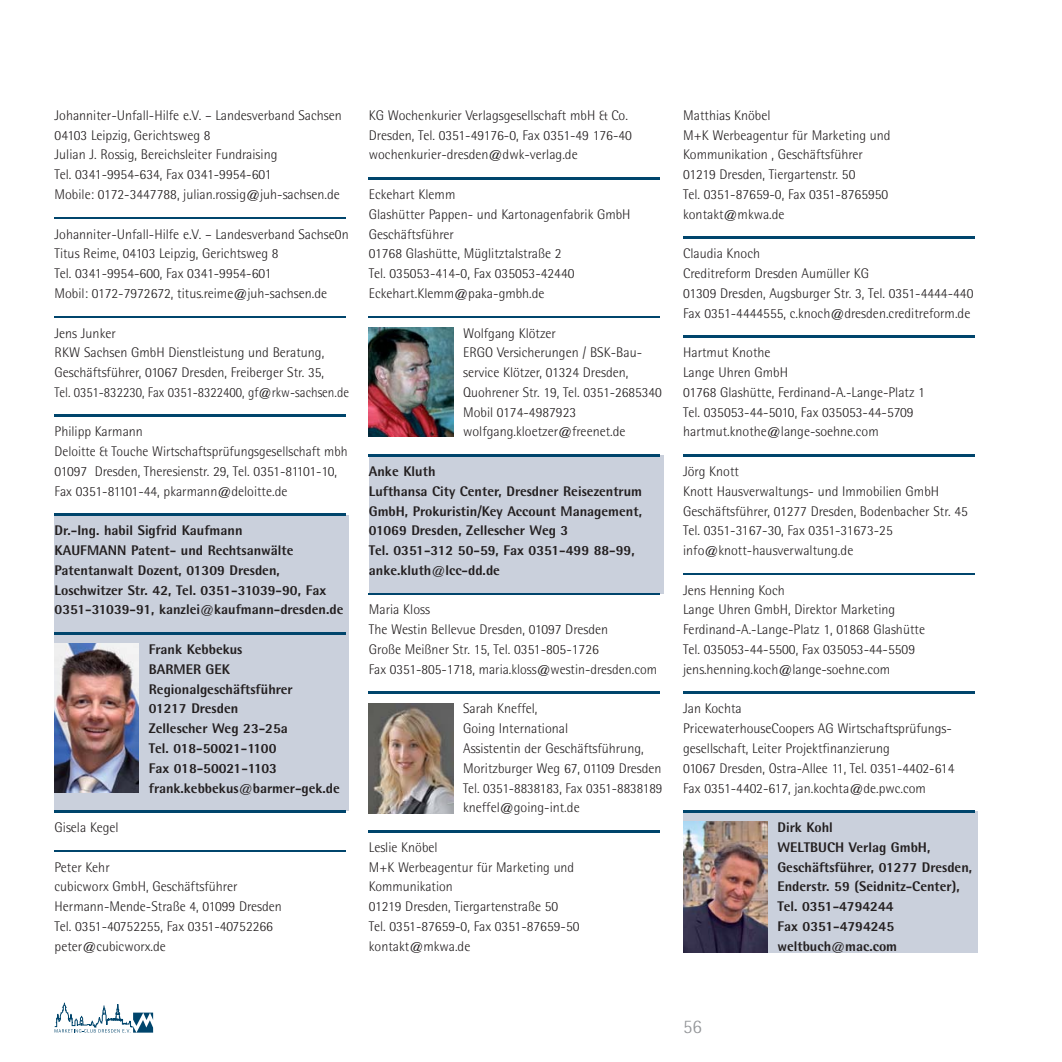
<style>
.page{position:relative;width:1062px;height:1062px;background:#fff}
.page>*{position:absolute;margin:0;border:0;box-sizing:border-box;transform-origin:0 0}
.t1{font:300 19.25px "Rotis Semi Sans";color:#939598}
.t2{font:300 14px/19.8px "Rotis Semi Sans";color:#231f20}
.t3{font:800 14px/19.8px "Rotis Semi Sans";color:#231f20}
</style>
<div class="page">
<svg style="left:55px;top:1002px;width:98px;height:31px"></svg>
<div style="left:683px;top:811px;width:294px;height:141px;background:#cad0dc"></div>
<div style="left:369px;top:455px;width:294px;height:139px;background:#cad0dc"></div>
<div style="left:55px;top:515px;width:294px;height:295px;background:#cad0dc"></div>
<img style="left:55px;top:217px;width:290px;height:2px">
<img style="left:55px;top:316px;width:290px;height:2px">
<img style="left:55px;top:415px;width:290px;height:1px">
<img style="left:55px;top:514px;width:290px;height:1px">
<img style="left:55px;top:632px;width:290px;height:2px">
<img style="left:55px;top:810px;width:290px;height:2px">
<img style="left:55px;top:850px;width:290px;height:2px">
<img style="left:369px;top:178px;width:291px;height:1px">
<img style="left:369px;top:316px;width:291px;height:2px">
<img style="left:369px;top:454px;width:291px;height:2px">
<img style="left:369px;top:593px;width:291px;height:1px">
<img style="left:369px;top:692px;width:291px;height:1px">
<img style="left:369px;top:830px;width:291px;height:2px">
<img style="left:683px;top:237px;width:291px;height:1px">
<img style="left:683px;top:336px;width:291px;height:1px">
<img style="left:683px;top:454px;width:291px;height:2px">
<img style="left:683px;top:573px;width:291px;height:2px">
<img style="left:683px;top:692px;width:291px;height:1px">
<img style="left:683px;top:810px;width:291px;height:2px">
<img style="left:369px;top:327px;width:84px;height:110px">
<img style="left:369px;top:703px;width:84px;height:111px">
<img style="left:55px;top:643px;width:84px;height:149px">
<img style="left:683px;top:821px;width:84px;height:131px">
<p class="t2" style="left:55px;top:107px;width:289px">Johanniter-Unfall-Hilfe e.V. – Landesverband Sachsen 04103 Leipzig, Gerichtsweg 8<br>Julian J. Rossig, Bereichsleiter Fundraising<br>Tel. 0341-9954-634, Fax 0341-9954-601<br>Mobile: 0172-3447788, julian.rossig@juh-sachsen.de</p>
<p class="t2" style="left:55px;top:225px;width:295px">Johanniter-Unfall-Hilfe e.V. – Landesverband Sachse0n Titus Reime, 04103 Leipzig, Gerichtsweg 8<br>Tel. 0341-9954-600, Fax 0341-9954-601<br>Mobil: 0172-7972672, titus.reime@juh-sachsen.de</p>
<p class="t2" style="left:55px;top:324px;width:296px">Jens Junker<br>RKW Sachsen GmbH Dienstleistung und Beratung, Geschäftsführer, 01067 Dresden, Freiberger Str. 35,<br>Tel. 0351-832230, Fax 0351-8322400, gf@rkw-sachsen.de</p>
<p class="t2" style="left:55px;top:423px;width:294px">Philipp Karmann<br>Deloitte &amp; Touche Wirtschaftsprüfungsgesellschaft mbh 01097 Dresden, Theresienstr. 29, Tel. 0351-81101-10, Fax 0351-81101-44, pkarmann@deloitte.de</p>
<p class="t3" style="left:55px;top:522px;width:290px">Dr.-Ing. habil Sigfrid Kaufmann<br>KAUFMANN Patent- und Rechtsanwälte Patentanwalt Dozent, 01309 Dresden, Loschwitzer Str. 42, Tel. 0351-31039-90, Fax 0351-31039-91, kanzlei@kaufmann-dresden.de</p>
<p class="t3" style="left:149px;top:641px;width:193px">Frank Kebbekus<br>BARMER GEK<br>Regionalgeschäftsführer<br>01217 Dresden<br>Zellescher Weg 23-25a<br>Tel. 018-50021-1100<br>Fax 018-50021-1103 frank.kebbekus@barmer-gek.de</p>
<p class="t2" style="left:55px;top:819px;width:66px">Gisela Kegel</p>
<p class="t2" style="left:55px;top:858px;width:229px">Peter Kehr<br>cubicworx GmbH, Geschäftsführer<br>Hermann-Mende-Straße 4, 01099 Dresden<br>Tel. 0351-40752255, Fax 0351-40752266 peter@cubicworx.de</p>
<p class="t2" style="left:369px;top:107px;width:264px">KG Wochenkurier Verlagsgesellschaft mbH &amp; Co.<br>Dresden, Tel. 0351-49176-0, Fax 0351-49 176-40 wochenkurier-dresden@dwk-verlag.de</p>
<p class="t2" style="left:369px;top:186px;width:263px">Eckehart Klemm<br>Glashütter Pappen- und Kartonagenfabrik GmbH<br>Geschäftsführer<br>01768 Glashütte, Müglitztalstraße 2<br>Tel. 035053-414-0, Fax 035053-42440<br>Eckehart.Klemm@paka-gmbh.de</p>
<p class="t2" style="left:463px;top:324px;width:200px">Wolfgang Klötzer<br>ERGO Versicherungen / BSK-Bau&shy;service Klötzer, 01324 Dresden,<br>Quohrener Str. 19, Tel. 0351-2685340<br>Mobil 0174-4987923 wolfgang.kloetzer@freenet.de</p>
<p class="t3" style="left:369px;top:463px;width:275px">Anke Kluth<br>Lufthansa City Center, Dresdner Reisezentrum GmbH, Prokuristin/Key Account Management, 01069 Dresden, Zellescher Weg 3<br>Tel. 0351-312 50-59, Fax 0351-499 88-99, anke.kluth@lcc-dd.de</p>
<p class="t2" style="left:369px;top:601px;width:289px">Maria Kloss<br>The Westin Bellevue Dresden, 01097 Dresden<br>Große Meißner Str. 15, Tel. 0351-805-1726<br>Fax 0351-805-1718, maria.kloss@westin-dresden.com</p>
<p class="t2" style="left:463px;top:700px;width:201px">Sarah Kneffel,<br>Going International<br>Assistentin der Geschäftsführung,<br>Moritzburger Weg 67, 01109 Dresden<br>Tel. 0351-8838183, Fax 0351-8838189 kneffel@going-int.de</p>
<p class="t2" style="left:369px;top:838px;width:212px">Leslie Knöbel<br>M+K Werbeagentur für Marketing und<br>Kommunikation<br>01219 Dresden, Tiergartenstraße 50<br>Tel. 0351-87659-0, Fax 0351-87659-50 kontakt@mkwa.de</p>
<p class="t2" style="left:683px;top:107px;width:209px">Matthias Knöbel<br>M+K Werbeagentur für Marketing und<br>Kommunikation , Geschäftsführer<br>01219 Dresden, Tiergartenstr. 50<br>Tel. 0351-87659-0, Fax 0351-8765950 kontakt@mkwa.de</p>
<p class="t2" style="left:683px;top:245px;width:292px">Claudia Knoch<br>Creditreform Dresden Aumüller KG<br>01309 Dresden, Augsburger Str. 3, Tel. 0351-4444-440<br>Fax 0351-4444555, c.knoch@dresden.creditreform.de</p>
<p class="t2" style="left:683px;top:344px;width:243px">Hartmut Knothe<br>Lange Uhren GmbH<br>01768 Glashütte, Ferdinand-A.-Lange-Platz 1<br>Tel. 035053-44-5010, Fax 035053-44-5709 hartmut.knothe@lange-soehne.com</p>
<p class="t2" style="left:683px;top:463px;width:286px">Jörg Knott<br>Knott Hausverwaltungs- und Immobilien GmbH Geschäftsführer, 01277 Dresden, Bodenbacher Str. 45<br>Tel. 0351-3167-30, Fax 0351-31673-25 info@knott-hausverwaltung.de</p>
<p class="t2" style="left:683px;top:581px;width:243px">Jens Henning Koch<br>Lange Uhren GmbH, Direktor Marketing Ferdinand-A.-Lange-Platz 1, 01868 Glashütte Tel. 035053-44-5500, Fax 035053-44-5509 jens.henning.koch@lange-soehne.com</p>
<p class="t2" style="left:683px;top:700px;width:273px">Jan Kochta<br>PricewaterhouseCoopers AG Wirtschaftsprüfungs&shy;gesellschaft, Leiter Projektfinanzierung<br>01067 Dresden, Ostra-Allee 11, Tel. 0351-4402-614<br>Fax 0351-4402-617, jan.kochta@de.pwc.com</p>
<p class="t3" style="left:777px;top:819px;width:196px">Dirk Kohl<br>WELTBUCH Verlag GmbH,<br>Geschäftsführer, 01277 Dresden,<br>Enderstr. 59 (Seidnitz-Center),<br>Tel. 0351-4794244<br>Fax 0351-4794245 weltbuch@mac.com</p>
<h1 class="t1" style="left:683px;top:1019px;width:20px">56</h1>
</div>
